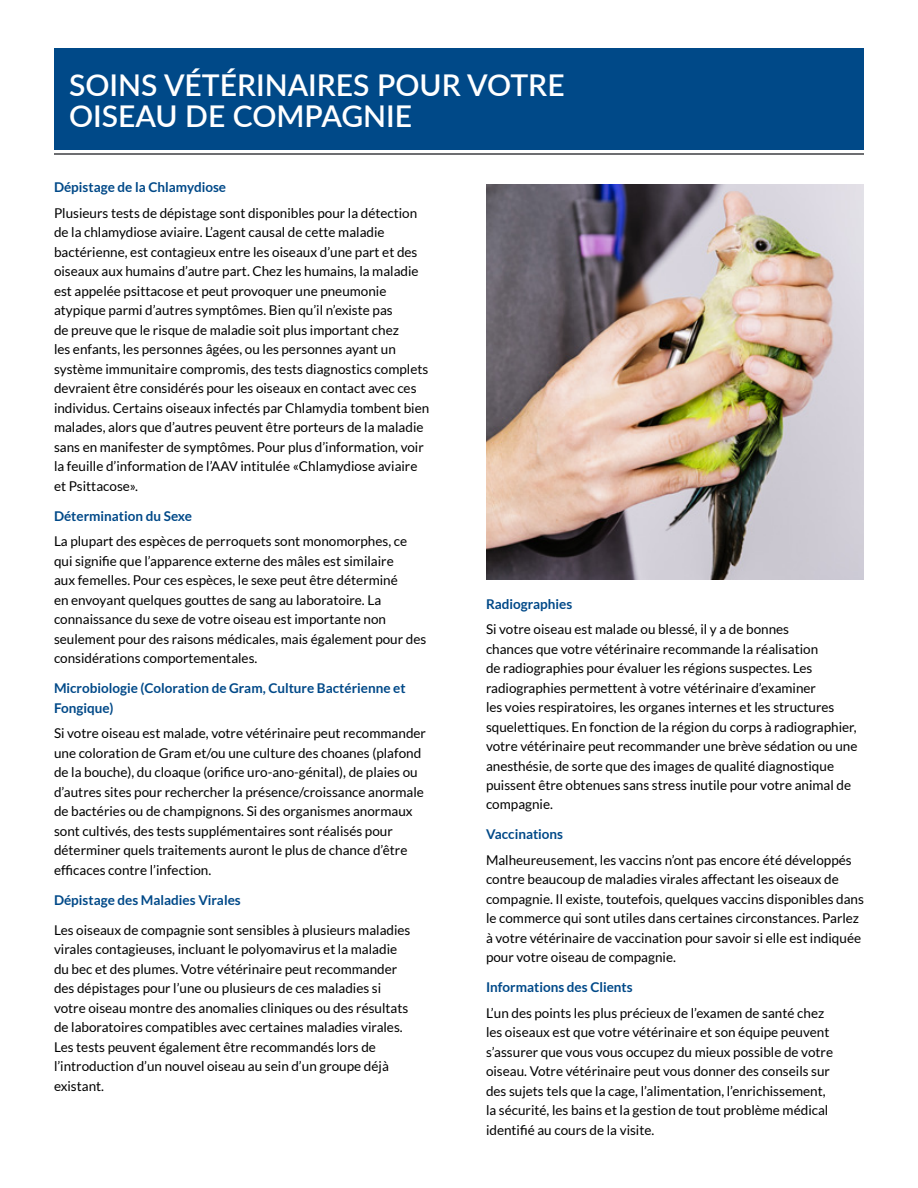
<style>
.page{position:relative;width:918px;height:1188px;background:#fff}
.page>*{position:absolute;margin:0;border:0;box-sizing:border-box;transform-origin:0 0}
.t1{font:600 30px/31.5px "Lato";color:#fff}
.t2{font:13.5px/19.5px "Lato";color:#000}
.t3{font:700 13.5px/19.5px "Lato";color:#004988}
</style>
<div class="page">
<div style="left:54px;top:49px;width:810px;height:101px;background:#004988"></div>
<hr style="left:54px;top:153px;width:810px;height:1px;background:#6d6e71">
<img style="left:486px;top:185px;width:378px;height:395px">
<h1 class="t1" style="left:69px;top:68px;width:497px">SOINS VÉTÉRINAIRES POUR VOTRE<br>OISEAU DE COMPAGNIE</h1>
<p class="t3" style="left:54px;top:178px;width:174px">Dépistage de la Chlamydiose</p>
<p class="t2" style="left:54px;top:203px;width:377px">Plusieurs tests de dépistage sont disponibles pour la détection de la chlamydiose aviaire. L’agent causal de cette maladie bactérienne, est contagieux entre les oiseaux d’une part et des oiseaux aux humains d’autre part. Chez les humains, la maladie est appelée psittacose et peut provoquer une pneumonie atypique parmi d’autres symptômes. Bien qu’il n’existe pas<br>de preuve que le risque de maladie soit plus important chez<br>les enfants, les personnes âgées, ou les personnes ayant un système immunitaire compromis, des tests diagnostics complets devraient être considérés pour les oiseaux en contact avec ces individus. Certains oiseaux infectés par Chlamydia tombent bien malades, alors que d’autres peuvent être porteurs de la maladie sans en manifester de symptômes. Pour plus d’information, voir la feuille d’information de l’AAV intitulée «Chlamydiose aviaire et Psittacose».</p>
<p class="t3" style="left:54px;top:506px;width:139px">Détermination du Sexe</p>
<p class="t2" style="left:54px;top:532px;width:374px">La plupart des espèces de perroquets sont monomorphes, ce qui signifie que l’apparence externe des mâles est similaire<br>aux femelles. Pour ces espèces, le sexe peut être déterminé<br>en envoyant quelques gouttes de sang au laboratoire. La connaissance du sexe de votre oiseau est importante non seulement pour des raisons médicales, mais également pour des considérations comportementales.</p>
<p class="t3" style="left:54px;top:678px;width:353px">Microbiologie (Coloration de Gram, Culture Bactérienne et<br>Fongique)</p>
<p class="t2" style="left:54px;top:724px;width:374px">Si votre oiseau est malade, votre vétérinaire peut recommander une coloration de Gram et/ou une culture des choanes (plafond de la bouche), du cloaque (orifice uro-ano-génital), de plaies ou d’autres sites pour rechercher la présence/croissance anormale de bactéries ou de champignons. Si des organismes anormaux sont cultivés, des tests supplémentaires sont réalisés pour déterminer quels traitements auront le plus de chance d’être efficaces contre l’infection.</p>
<p class="t3" style="left:54px;top:890px;width:188px">Dépistage des Maladies Virales</p>
<p class="t2" style="left:54px;top:920px;width:358px">Les oiseaux de compagnie sont sensibles à plusieurs maladies virales contagieuses, incluant le polyomavirus et la maladie du bec et des plumes. Votre vétérinaire peut recommander des dépistages pour l’une ou plusieurs de ces maladies si votre oiseau montre des anomalies cliniques ou des résultats de laboratoires compatibles avec certaines maladies virales.<br>Les tests peuvent également être recommandés lors de l’introduction d’un nouvel oiseau au sein d’un groupe déjà existant.</p>
<p class="t3" style="left:486px;top:594px;width:88px">Radiographies</p>
<p class="t2" style="left:486px;top:619px;width:373px">Si votre oiseau est malade ou blessé, il y a de bonnes<br>chances que votre vétérinaire recommande la réalisation<br>de radiographies pour évaluer les régions suspectes. Les radiographies permettent à votre vétérinaire d’examiner<br>les voies respiratoires, les organes internes et les structures squelettiques. En fonction de la région du corps à radiographier, votre vétérinaire peut recommander une brève sédation ou une anesthésie, de sorte que des images de qualité diagnostique puissent être obtenues sans stress inutile pour votre animal de compagnie.</p>
<p class="t3" style="left:486px;top:825px;width:79px">Vaccinations</p>
<p class="t2" style="left:486px;top:850px;width:380px">Malheureusement, les vaccins n’ont pas encore été développés contre beaucoup de maladies virales affectant les oiseaux de compagnie. Il existe, toutefois, quelques vaccins disponibles dans le commerce qui sont utiles dans certaines circonstances. Parlez à votre vétérinaire de vaccination pour savoir si elle est indiquée pour votre oiseau de compagnie.</p>
<p class="t3" style="left:486px;top:978px;width:148px">Informations des Clients</p>
<p class="t2" style="left:486px;top:1003px;width:349px">L’un des points les plus précieux de l’examen de santé chez les oiseaux est que votre vétérinaire et son équipe peuvent s’assurer que vous vous occupez du mieux possible de votre oiseau. Votre vétérinaire peut vous donner des conseils sur des sujets tels que la cage, l’alimentation, l’enrichissement, la sécurité, les bains et la gestion de tout problème médical identifié au cours de la visite.</p>
</div>
